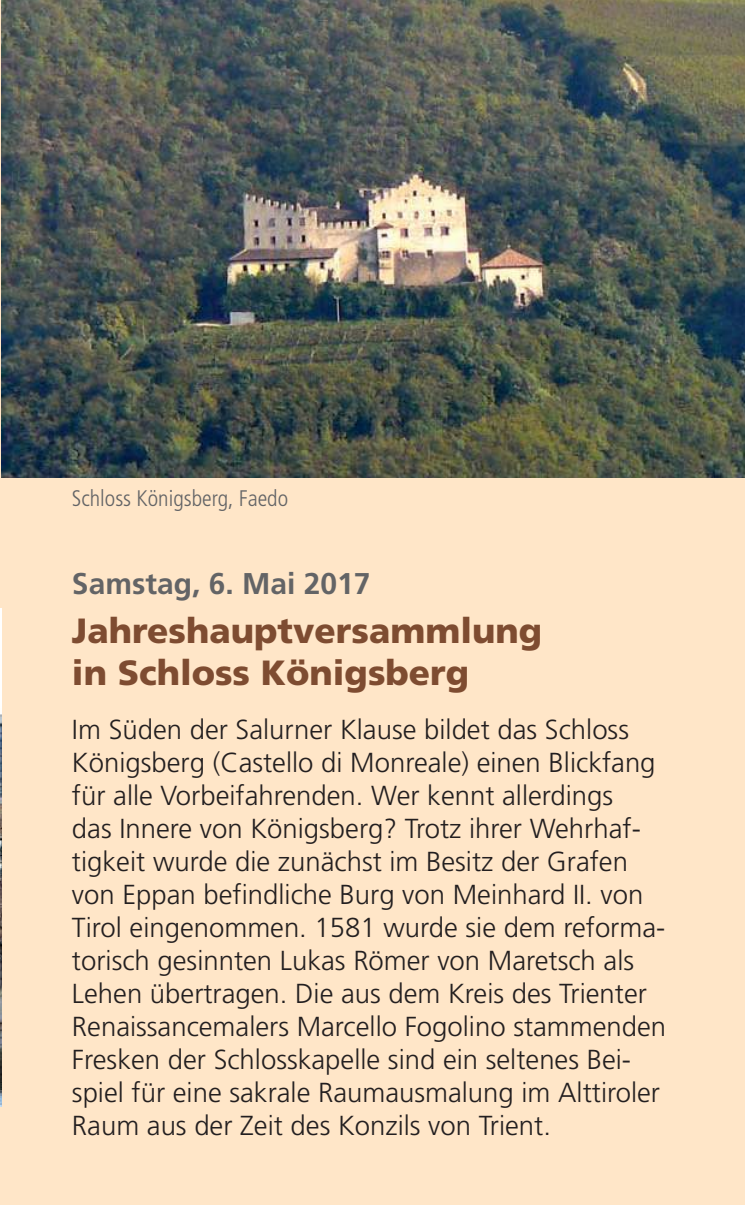
<style>
.page{position:relative;width:745px;height:1205px;background:#fff}
.page>*{position:absolute;margin:0;border:0;box-sizing:border-box;transform-origin:0 0}
.t1{font:900 35px/42px "Frutiger CE";color:#7e4c31}
.t2{font:700 30px "Frutiger CE";color:#636466}
.t3{font:300 27.5px/33px "Frutiger";color:#231f20}
.t4{font:300 condensed 22.5px "Frutiger";color:#636466}
</style>
<div class="page">
<div style="left:0;top:0;width:744px;height:1205px;background:#ffe6c8"></div>
<img style="left:0;top:609px;width:1px;height:498px">
<img style="left:1px;top:0;width:743px;height:478px">
<p class="t4" style="left:72px;top:489px;width:218px">Schloss Königsberg, Faedo</p>
<p class="t2" style="left:72px;top:569px;width:300px">Samstag, 6. Mai 2017</p>
<p class="t1" style="left:72px;top:611px;width:472px">Jahreshauptversammlung in Schloss Königsberg</p>
<p class="t3" style="left:72px;top:715px;width:595px">Im Süden der Salurner Klause bildet das Schloss Königsberg (Castello di Monreale) einen Blickfang für alle Vorbeifahrenden. Wer kennt allerdings<br>das Innere von Königsberg? Trotz ihrer Wehrhaf&shy;tigkeit wurde die zunächst im Besitz der Grafen von Eppan befindliche Burg von Meinhard II. von Tirol eingenommen. 1581 wurde sie dem reforma&shy;torisch gesinnten Lukas Römer von Maretsch als Lehen übertragen. Die aus dem Kreis des Trienter Renaissancemalers Marcello Fogolino stammenden Fresken der Schlosskapelle sind ein seltenes Bei&shy;spiel für eine sakrale Raumausmalung im Alttiroler Raum aus der Zeit des Konzils von Trient.</p>
</div>
